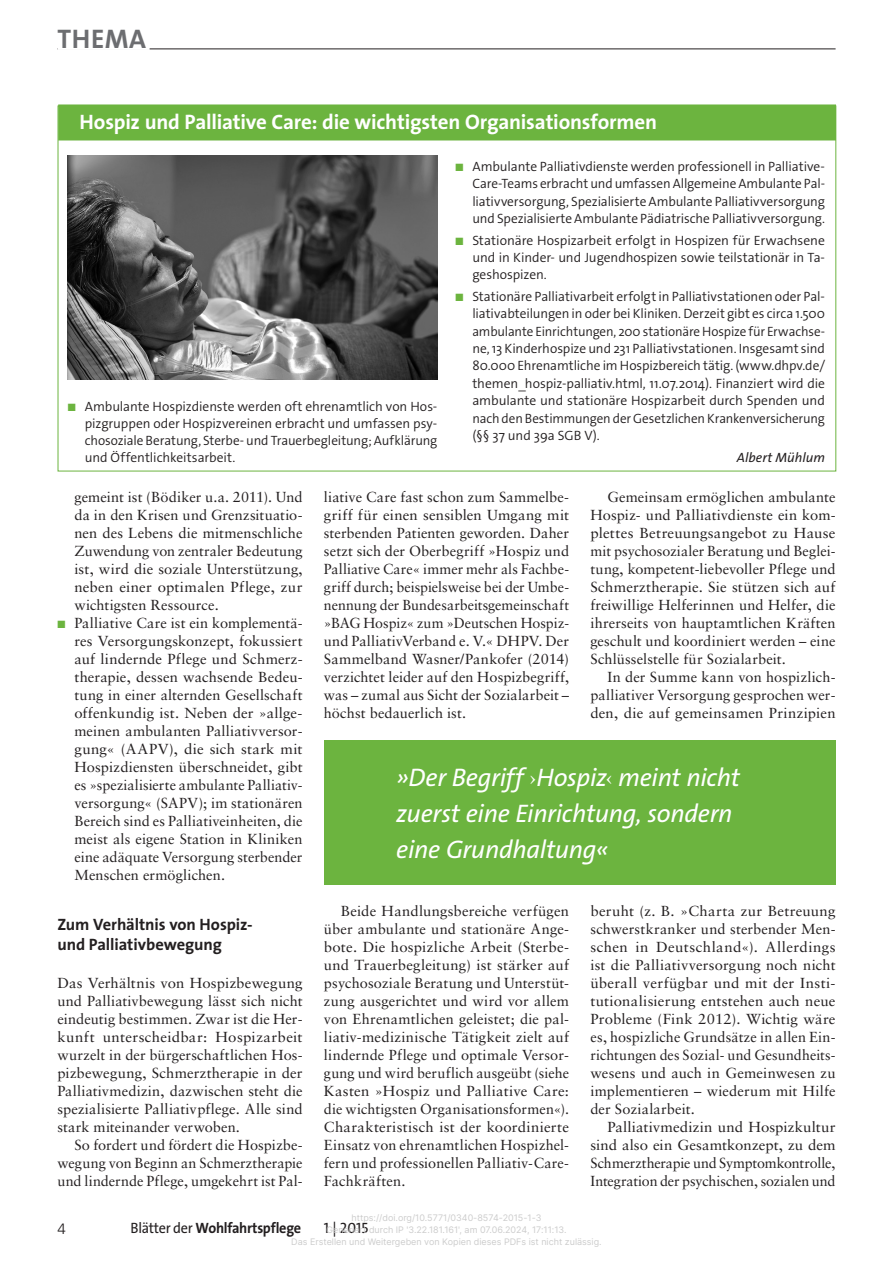
<style>
.page{position:relative;width:893px;height:1263px;background:#fff}
.page>*{position:absolute;margin:0;border:0;box-sizing:border-box;transform-origin:0 0}
.t1{font:700 27px "The Sans Os F";letter-spacing:.015em;color:#6c6d70}
.t2{font:italic 25.5px/36px "The Sans Os F";letter-spacing:-.015em;color:#fff}
.t3{font:700 21px "The Sans";letter-spacing:-.01em;color:#fff}
.t4{font:700 16.5px/19.8px "The Sans";letter-spacing:-.005em;color:#231f20}
.t5{font:700 15px "The Sans Os F";letter-spacing:-.02em;color:#231f20;scale:.95 1}
.t6{font:15px "The Sans Os F";color:#231f20}
.t7{font:300 15px "Frutiger";color:#231f20}
.t8{font:14.55px/18px "Sabon LT Std";letter-spacing:.005em;color:#231f20;text-align:justify}
.t9{font:300 13.5px/17.4px "The Sans Os F";letter-spacing:-.005em;color:#231f20;text-align:justify}
.t10{font:italic 13.5px "The Sans Os F";color:#231f20}
.t11{font:9px/12px "Inter";color:#ccc;text-align:center}
.s1{color:#6cb43f}
.s2{font-family:"Sabon LT Std";font-style:normal}
.s3{font-weight:400}
</style>
<div class="page">
<hr style="left:57px;top:49px;width:779px;height:1px;background:#231f20">
<hr style="left:58px;top:47px;width:92px;height:3px;background:#fff">
<img style="left:68px;top:156px;width:369px;height:224px">
<div style="left:58px;top:104px;width:778px;height:36px;background:#6cb43f"></div>
<div style="left:324px;top:740px;width:512px;height:145px;background:#6cb43f"></div>
<h1 class="t1" style="left:58px;top:22px;width:90px">THEMA</h1>
<h3 class="t3" style="left:79px;top:108px;width:579px">Hospiz und Palliative Care: die wichtigsten Organisationsformen</h3>
<p class="t9" style="left:85px;top:398px;width:354px;line-height:16.8px;text-indent:-17px"><span class="s1">■</span> Ambulante Hospizdienste werden oft ehrenamtlich von Hos&shy;pizgruppen oder Hospizvereinen erbracht und umfassen psy&shy;chosoziale Beratung, Sterbe- und Trauerbegleitung; Aufklärung und Öffentlichkeitsarbeit.</p>
<p class="t9" style="left:472px;top:158px;width:354px;text-indent:-17px"><span class="s1">■</span> Ambulante Palliativdienste werden professionell in Palliative-Care-Teams erbracht und umfassen Allgemeine Ambulante Pal&shy;liativversorgung, Spezialisierte Ambulante Palliativversorgung und Spezialisierte Ambulante Pädiatrische Palliativversorgung.</p>
<p class="t9" style="left:472px;top:232px;width:354px;text-indent:-17px"><span class="s1">■</span> Stationäre Hospizarbeit erfolgt in Hospizen für Erwachsene und in Kinder- und Jugendhospizen sowie teilstationär in Ta&shy;geshospizen.</p>
<p class="t9" style="left:472px;top:288px;width:354px;text-indent:-17px"><span class="s1">■</span> Stationäre Palliativarbeit erfolgt in Palliativstationen oder Pal&shy;liativabteilungen in oder bei Kliniken. Derzeit gibt es circa 1.500 ambulante Einrichtungen, 200 stationäre Hospize für Erwachse&shy;ne, 13 Kinderhospize und 231 Palliativstationen. Insgesamt sind 80.000 Ehrenamtliche im Hospizbereich tätig. (www.dhpv.de/ themen_hospiz-palliativ.html, 11.07.2014). Finanziert wird die ambulante und stationäre Hospizarbeit durch Spenden und nach den Bestimmungen der Gesetzlichen Krankenversicherung (§§ 37 und 39a SGB V).</p>
<p class="t10" style="left:737px;top:448px;width:90px">Albert Mühlum</p>
<p class="t8" style="left:74px;top:488px;width:230px">gemeint ist (Bödiker u.a. 2011). Und da in den Krisen und Grenzsituatio&shy;nen des Lebens die mitmenschliche Zuwendung von zentraler Bedeutung ist, wird die soziale Unterstützung, neben einer optimalen Pflege, zur wichtigsten Ressource.</p>
<p class="t8" style="left:74px;top:614px;width:230px;text-indent:-17px"><span class="s1">■</span> Palliative Care ist ein komplementä&shy;res Versorgungskonzept, fokussiert auf lindernde Pflege und Schmerz&shy;therapie, dessen wachsende Bedeu&shy;tung in einer alternden Gesellschaft offenkundig ist. Neben der »allge&shy;meinen ambulanten Palliativversor&shy;gung« (AAPV), die sich stark mit Hospizdiensten überschneidet, gibt es »spezialisierte ambulante Palliativ&shy;versorgung« (SAPV); im stationären Bereich sind es Palliativeinheiten, die meist als eigene Station in Kliniken eine adäquate Versorgung sterbender Menschen ermöglichen.</p>
<p class="t4" style="left:57px;top:915px;width:197px">Zum Verhältnis von Hospiz&shy;und Palliativbewegung</p>
<p class="t8" style="left:57px;top:974px;width:247px">Das Verhältnis von Hospizbewegung und Palliativbewegung lässt sich nicht eindeutig bestimmen. Zwar ist die Her&shy;kunft unterscheidbar: Hospizarbeit wurzelt in der bürgerschaftlichen Hos&shy;pizbewegung, Schmerztherapie in der Palliativmedizin, dazwischen steht die spezialisierte Palliativpflege. Alle sind stark miteinander verwoben.</p>
<p class="t8" style="left:57px;top:1136px;width:247px;text-indent:17px">So fordert und fördert die Hospizbe&shy;wegung von Beginn an Schmerztherapie und lindernde Pflege, umgekehrt ist Pal-</p>
<p class="t8" style="left:324px;top:488px;width:247px">liative Care fast schon zum Sammelbe&shy;griff für einen sensiblen Umgang mit sterbenden Patienten geworden. Daher setzt sich der Oberbegriff »Hospiz und Palliative Care« immer mehr als Fachbe&shy;griff durch; beispielsweise bei der Umbe&shy;nennung der Bundesarbeitsgemeinschaft »BAG Hospiz« zum »Deutschen Hospiz&shy;und PalliativVerband e. V.« DHPV. Der Sammelband Wasner/Pankofer (2014) verzichtet leider auf den Hospizbegriff, was – zumal aus Sicht der Sozialarbeit – höchst bedauerlich ist.</p>
<p class="t8" style="left:590px;top:488px;width:247px;text-indent:17px">Gemeinsam ermöglichen ambulante Hospiz- und Palliativdienste ein kom&shy;plettes Betreuungsangebot zu Hause mit psychosozialer Beratung und Beglei&shy;tung, kompetent-liebevoller Pflege und Schmerztherapie. Sie stützen sich auf freiwillige Helferinnen und Helfer, die ihrerseits von hauptamtlichen Kräften geschult und koordiniert werden – eine Schlüsselstelle für Sozialarbeit.</p>
<p class="t8" style="left:590px;top:668px;width:247px;text-indent:17px">In der Summe kann von hospizlich&shy;palliativer Versorgung gesprochen wer&shy;den, die auf gemeinsamen Prinzipien</p>
<h2 class="t2" style="left:396px;top:760px;width:345px">»Der Begriff <span class="s2">›</span>Hospiz<span class="s2">‹</span> meint nicht zuerst eine Einrichtung, sondern eine Grundhaltung«</h2>
<p class="t8" style="left:324px;top:902px;width:247px;text-indent:17px">Beide Handlungsbereiche verfügen über ambulante und stationäre Ange&shy;bote. Die hospizliche Arbeit (Sterbe&shy;und Trauerbegleitung) ist stärker auf psychosoziale Beratung und Unterstüt&shy;zung ausgerichtet und wird vor allem von Ehrenamtlichen geleistet; die pal&shy;liativ-medizinische Tätigkeit zielt auf lindernde Pflege und optimale Versor&shy;gung und wird beruflich ausgeübt (siehe Kasten »Hospiz und Palliative Care: die wichtigsten Organisationsformen«).<br>Charakteristisch ist der koordinierte Einsatz von ehrenamtlichen Hospizhel&shy;fern und professionellen Palliativ-Care-Fachkräften.</p>
<p class="t8" style="left:590px;top:902px;width:247px">beruht (z. B. »Charta zur Betreuung schwerstkranker und sterbender Men&shy;schen in Deutschland«). Allerdings ist die Palliativversorgung noch nicht überall verfügbar und mit der Insti&shy;tutionalisierung entstehen auch neue Probleme (Fink 2012). Wichtig wäre es, hospizliche Grundsätze in allen Ein&shy;richtungen des Sozial- und Gesundheits&shy;wesens und auch in Gemeinwesen zu implementieren – wiederum mit Hilfe der Sozialarbeit.</p>
<p class="t8" style="left:590px;top:1118px;width:247px;text-indent:17px">Palliativmedizin und Hospizkultur sind also ein Gesamtkonzept, zu dem Schmerztherapie und Symptomkontrolle, Integration der psychischen, sozialen und</p>
<p class="t7" style="left:57px;top:1220px;width:10px">4</p>
<p class="t11" style="left:291px;top:1212px;width:312px">https://doi.org/10.5771/0340-8574-2015-1-3<br>Generiert durch IP '3.22.181.161', am 07.06.2024, 17:11:13.<br>Das Erstellen und Weitergeben von Kopien dieses PDFs ist nicht zulässig.</p>
<p class="t5" style="left:131px;top:1218px;width:181px"><span class="s3">Blätter der</span> Wohlfahrtspflege</p>
<p class="t6" style="left:324px;top:1218px;width:46px">1 | 2015</p>
</div>
